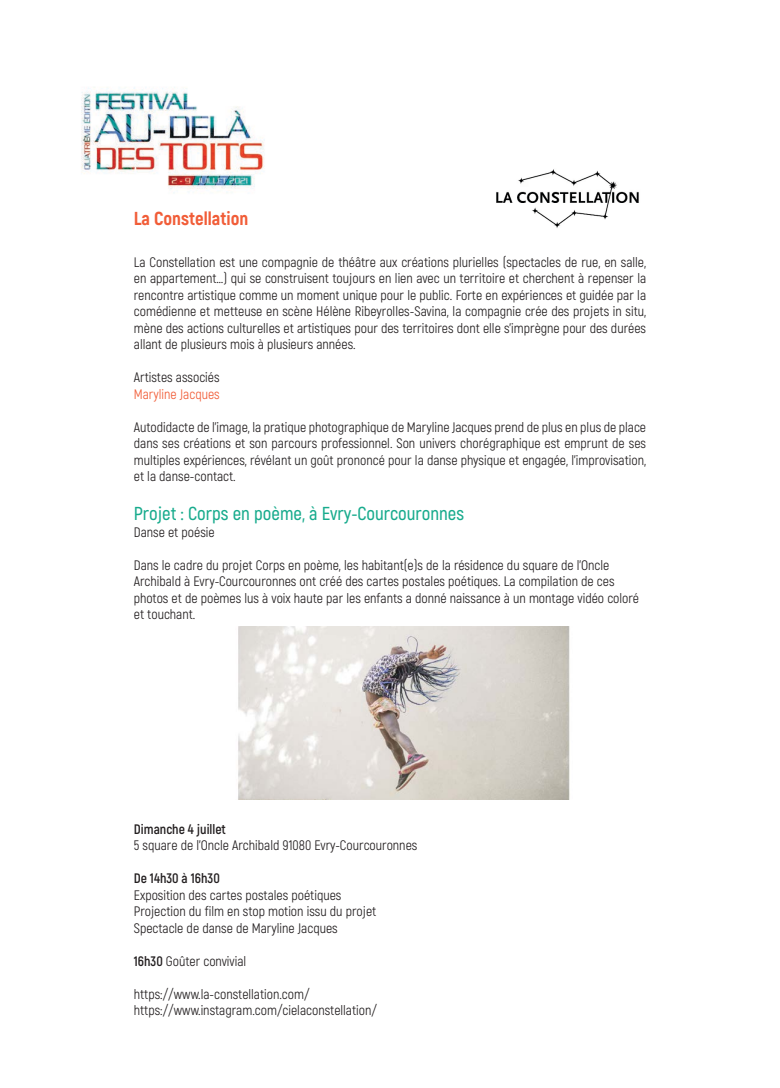
<style>
.page{position:relative;width:780px;height:1088px;background:#fff}
.page>*{position:absolute;margin:0;border:0;box-sizing:border-box;transform-origin:0 0}
.t1{font:600 18.75px "Akrobat";color:#18ab8d}
.t2{font:800 18.75px "Akrobat";color:#f15d38}
.t3{font:13.75px/16.5px "Akrobat";color:#231f20}
.t4{font:700 13.75px "Akrobat";color:#231f20}
.t5{font:13.75px "Akrobat";color:#f15d38}
.s1{font-weight:700}
</style>
<div class="page">
<img style="left:81px;top:87px;width:184px;height:106px">
<img style="left:238px;top:627px;width:332px;height:172px">
<img style="left:496px;top:169px;width:143px;height:59px">
<h1 class="t2" style="left:134px;top:207px;width:116px">La Constellation</h1>
<p class="t3" style="left:134px;top:254px;width:514px;text-align:justify">La Constellation est une compagnie de théâtre aux créations plurielles (spectacles de rue, en salle, en appartement…) qui se construisent toujours en lien avec un territoire et cherchent à repenser la rencontre artistique comme un moment unique pour le public. Forte en expériences et guidée par la comédienne et metteuse en scène Hélène Ribeyrolles-Savina, la compagnie crée des projets in situ, mène des actions culturelles et artistiques pour des territoires dont elle s’imprègne pour des durées allant de plusieurs mois à plusieurs années.</p>
<p class="t3" style="left:134px;top:369px;width:87px">Artistes associés</p>
<p class="t5" style="left:134px;top:386px;width:87px">Maryline Jacques</p>
<p class="t3" style="left:134px;top:419px;width:513px;text-align:justify">Autodidacte de l’image, la pratique photographique de Maryline Jacques prend de plus en plus de place dans ses créations et son parcours professionnel. Son univers chorégraphique est emprunt de ses multiples expériences, révélant un goût prononcé pour la danse physique et engagée, l’improvisation, et la danse-contact.</p>
<h1 class="t1" style="left:134px;top:502px;width:332px">Projet : Corps en poème, à Evry-Courcouronnes</h1>
<p class="t3" style="left:134px;top:524px;width:82px">Danse et poésie</p>
<p class="t3" style="left:134px;top:557px;width:506px">Dans le cadre du projet Corps en poème, les habitant(e)s de la résidence du square de l’Oncle Archibald à Evry-Courcouronnes ont créé des cartes postales poétiques. La compilation de ces photos et de poèmes lus à voix haute par les enfants a donné naissance à un montage vidéo coloré et touchant.</p>
<p class="t4" style="left:134px;top:820px;width:94px">Dimanche 4 juillet</p>
<p class="t3" style="left:134px;top:837px;width:285px">5 square de l’Oncle Archibald 91080 Evry-Courcouronnes</p>
<p class="t4" style="left:134px;top:870px;width:87px">De 14h30 à 16h30</p>
<p class="t3" style="left:134px;top:887px;width:244px">Exposition des cartes postales poétiques<br>Projection du film en stop motion issu du projet<br>Spectacle de danse de Maryline Jacques</p>
<p class="t3" style="left:134px;top:953px;width:114px"><span class="s1">16h30</span> Goûter convivial</p>
<p class="t3" style="left:134px;top:986px;width:245px">https://www.la-constellation.com/ https://www.instagram.com/cielaconstellation/</p>
</div>
